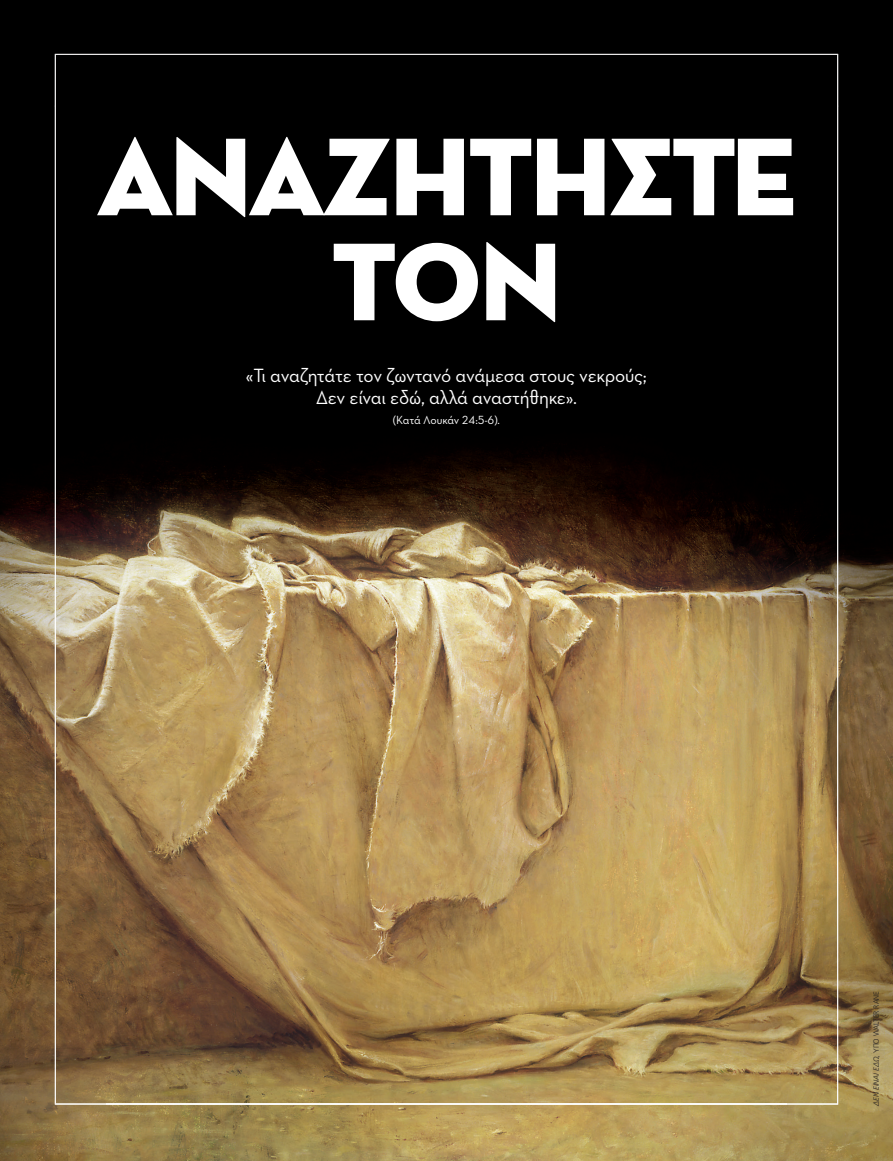
<style>
.page{position:relative;width:893px;height:1161px;background:#fff}
.page>*{position:absolute;margin:0;border:0;box-sizing:border-box;transform-origin:0 0}
.t1{font:112.5px/105px "Neutralds Lat Titling Display";letter-spacing:-.03em;color:#fff;text-align:center}
.t2{font:19.5px/22.5px "Neutralds Lat";letter-spacing:-.01em;color:#fff;text-align:center}
.t3{font:12px "Neutralds Lat";letter-spacing:-.01em;color:#fff}
.t4{font:300 7.5px "Frutigerlds Lat";letter-spacing:-.01em;color:#231f20}
.s1{font-style:italic}
</style>
<div class="page">
<img style="left:0;top:0;width:893px;height:1160px">
<div style="left:55px;top:54px;width:783px;height:52px;background:#000"></div>
<img style="left:55px;top:106px;width:52px;height:998px">
<img style="left:786px;top:106px;width:52px;height:998px">
<img style="left:106px;top:1103px;width:680px;height:1px">
<h1 class="t1" style="left:97px;top:115px;width:701px">ΑΝΑΖΗΤΗΣΤΕ<br>ΤΟΝ</h1>
<p class="t2" style="left:246px;top:363px;width:402px">«Τι αναζητάτε τον ζωντανό ανάμεσα στους νεκρούς;<br>Δεν είναι εδώ, αλλά αναστήθηκε».</p>
<p class="t3" style="left:393px;top:410px;width:108px">( Κατά Λουκάν 24:5- 6 ).</p>
<p class="t4" style="left:871px;top:1105px;width:116px;rotate:-90deg"><span class="s1">ΔΕΝ ΕΙΝΑΙ ΕΔΩ,</span> ΎΠΟ WALTER RANE</p>
</div>
